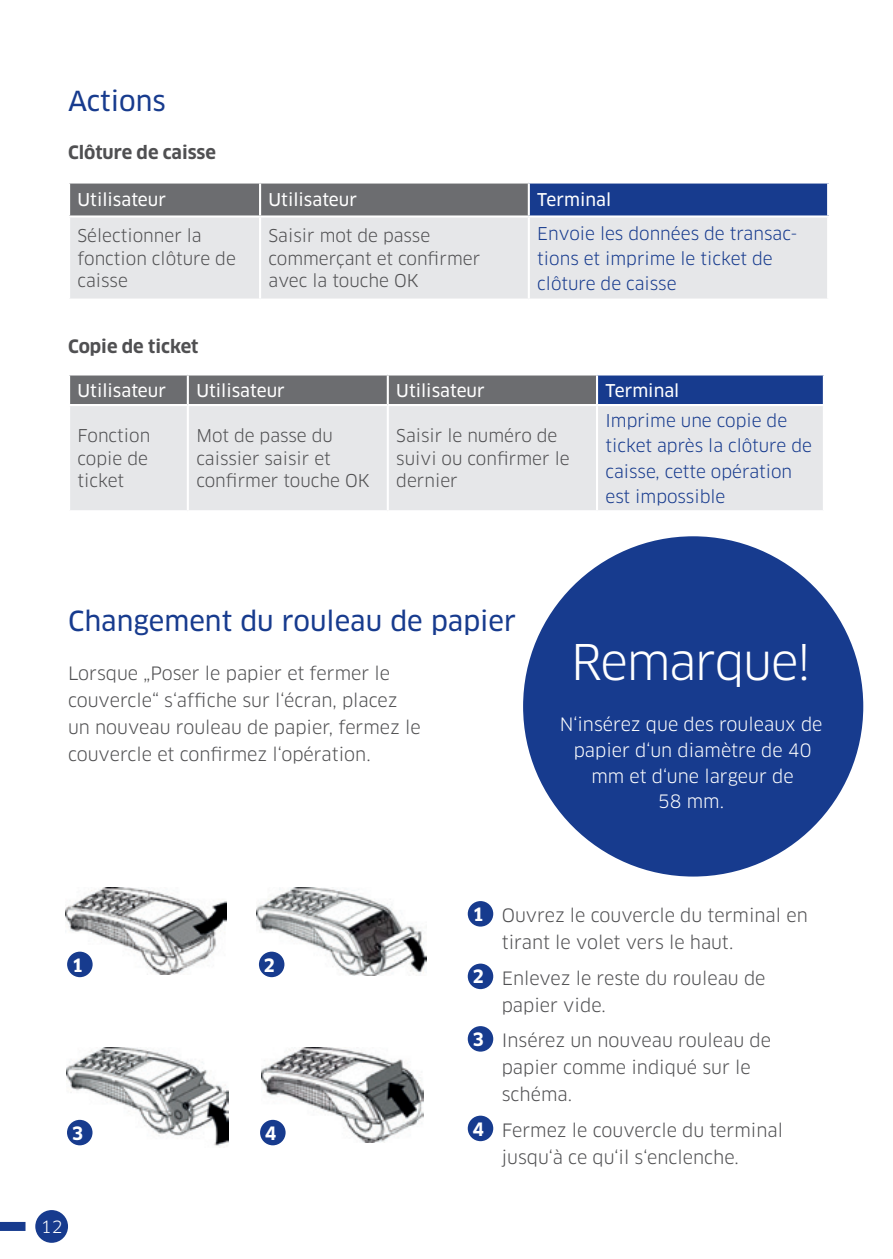
<style>
.page{position:relative;width:893px;height:1259px;background:#fff}
.page>*{position:absolute;margin:0;border:0;box-sizing:border-box;transform-origin:0 0}
.t1{font:48px "Clan Pro";letter-spacing:-.03em;color:#fff}
.t2{font:27px "Clan Pro News";color:#173b8e}
.t3{font:18px/27px "Clan Pro";color:#505052}
.t4{font:18px/25.5px "Clan Pro";color:#fff;text-align:center}
.t5{font:700 18px "Clan Pro";color:#505052}
.t6{font:700 18px "Clan Pro";color:#fff}
.t7{font:17.4px/22.5px "Clan Pro";color:#505052}
.t8{font:17.4px/25.2px "Clan Pro";color:#173b8e}
.t9{font:17.4px "Clan Pro News";color:#fff}
.t10{font:16.5px "Clan Pro";color:#fff}
.s1{font-weight:700;color:#fff}
</style>
<div class="page">
<div style="left:35px;top:1210px;width:33px;height:32px;background:#173b8e;border-radius:50%"></div>
<div style="left:0;top:1222px;width:26px;height:9px;background:#173b8e"></div>
<div style="left:70px;top:375px;width:526px;height:29px;background:#6c6d70"></div>
<div style="left:597px;top:374px;width:227px;height:31px;background:#173b8e"></div>
<div style="left:70px;top:406px;width:753px;height:104px;background:#e6e7e9"></div>
<hr style="left:187px;top:406px;width:2px;height:104px;background:#fff">
<hr style="left:387px;top:406px;width:2px;height:104px;background:#fff">
<hr style="left:596px;top:406px;width:2px;height:104px;background:#fff">
<hr style="left:187px;top:375px;width:2px;height:29px;background:#fff">
<hr style="left:387px;top:375px;width:2px;height:29px;background:#fff">
<hr style="left:597px;top:373px;width:228px;height:2px;background:#fff">
<hr style="left:596px;top:375px;width:2px;height:29px;background:#fff">
<hr style="left:823px;top:375px;width:2px;height:29px;background:#fff">
<hr style="left:597px;top:404px;width:228px;height:2px;background:#fff">
<div style="left:70px;top:183px;width:458px;height:32px;background:#6c6d70"></div>
<div style="left:529px;top:182px;width:299px;height:34px;background:#173b8e"></div>
<div style="left:70px;top:218px;width:757px;height:80px;background:#e6e7e9"></div>
<hr style="left:529px;top:181px;width:300px;height:2px;background:#fff">
<hr style="left:528px;top:183px;width:2px;height:32px;background:#fff">
<hr style="left:827px;top:183px;width:2px;height:32px;background:#fff">
<hr style="left:259px;top:218px;width:2px;height:80px;background:#fff">
<hr style="left:529px;top:215px;width:300px;height:3px;background:#fff">
<hr style="left:528px;top:218px;width:2px;height:80px;background:#fff">
<hr style="left:259px;top:183px;width:2px;height:32px;background:#fff">
<img style="left:67px;top:1047px;width:161px;height:99px">
<div style="left:468px;top:901px;width:25px;height:25px;background:#173b8e;border-radius:50%"></div>
<div style="left:468px;top:963px;width:25px;height:26px;background:#173b8e;border-radius:50%"></div>
<div style="left:468px;top:1026px;width:25px;height:25px;background:#173b8e;border-radius:50%"></div>
<div style="left:468px;top:1115px;width:25px;height:26px;background:#173b8e;border-radius:50%"></div>
<img style="left:65px;top:887px;width:162px;height:87px">
<img style="left:262px;top:1047px;width:161px;height:96px">
<img style="left:256px;top:887px;width:170px;height:88px">
<div style="left:523px;top:536px;width:340px;height:340px;background:#173b8e;border-radius:50%"></div>
<div style="left:67px;top:951px;width:26px;height:26px;background:#173b8e;border-radius:50%"></div>
<div style="left:259px;top:951px;width:25px;height:26px;background:#173b8e;border-radius:50%"></div>
<div style="left:260px;top:1119px;width:26px;height:26px;background:#173b8e;border-radius:50%"></div>
<div style="left:67px;top:1119px;width:26px;height:26px;background:#173b8e;border-radius:50%"></div>
<h2 class="t2" style="left:68px;top:85px;width:99px">Actions</h2>
<p class="t5" style="left:68px;top:142px;width:149px">Clôture de caisse</p>
<p class="t9" style="left:78px;top:190px;width:90px">Utilisateur</p>
<p class="t9" style="left:269px;top:190px;width:90px">Utilisateur</p>
<p class="t9" style="left:537px;top:190px;width:75px">Terminal</p>
<p class="t7" style="left:78px;top:225px;width:160px">Sélectionner la fonction clôture de caisse</p>
<p class="t7" style="left:269px;top:225px;width:213px">Saisir mot de passe commerçant et confirmer avec la touche OK</p>
<p class="t8" style="left:537px;top:221px;width:262px">Envoie les données de transac&shy;tions et imprime le ticket de clôture de caisse</p>
<p class="t5" style="left:68px;top:336px;width:132px">Copie de ticket</p>
<p class="t9" style="left:78px;top:380px;width:90px">Utilisateur</p>
<p class="t9" style="left:196px;top:380px;width:90px">Utilisateur</p>
<p class="t9" style="left:396px;top:380px;width:90px">Utilisateur</p>
<p class="t9" style="left:605px;top:380px;width:75px">Terminal</p>
<p class="t7" style="left:78px;top:425px;width:74px">Fonction copie de ticket</p>
<p class="t7" style="left:196px;top:425px;width:175px">Mot de passe du caissier saisir et confirmer touche OK</p>
<p class="t7" style="left:396px;top:425px;width:175px">Saisir le numéro de suivi ou confirmer le dernier</p>
<p class="t8" style="left:605px;top:408px;width:208px">Imprime une copie de ticket après la clôture de caisse, cette opération est impossible</p>
<h2 class="t2" style="left:68px;top:605px;width:450px">Changement du rouleau de papier</h2>
<p class="t3" style="left:68px;top:660px;width:354px">Lorsque „Poser le papier et fermer le couvercle“ s‘affiche sur l‘écran, placez un nouveau rouleau de papier, fermez le couvercle et confirmez l‘opération.</p>
<h1 class="t1" style="left:571px;top:634px;width:242px">Remarque!</h1>
<p class="t4" style="left:560px;top:712px;width:264px">N‘insérez que des rouleaux de papier d‘un diamètre de 40 mm et d‘une largeur de<br>58 mm.</p>
<p class="t6" style="left:72px;top:954px;width:13px">1</p>
<p class="t6" style="left:264px;top:954px;width:13px">2</p>
<p class="t6" style="left:72px;top:1122px;width:13px">3</p>
<p class="t6" style="left:265px;top:1122px;width:13px">4</p>
<p class="t10" style="left:41px;top:1217px;width:23px">12</p>
<p class="t3" style="left:502px;top:902px;width:307px;text-indent:-29px"><span class="s1">1</span> Ouvrez le couvercle du terminal en tirant le volet vers le haut.</p>
<p class="t3" style="left:502px;top:964px;width:265px;text-indent:-29px"><span class="s1">2</span> Enlevez le reste du rouleau de papier vide.</p>
<p class="t3" style="left:502px;top:1027px;width:271px;text-indent:-29px"><span class="s1">3</span> Insérez un nouveau rouleau de papier comme indiqué sur le schéma.</p>
<p class="t3" style="left:502px;top:1116px;width:283px;text-indent:-29px"><span class="s1">4</span> Fermez le couvercle du terminal jusqu‘à ce qu‘il s‘enclenche.</p>
</div>
